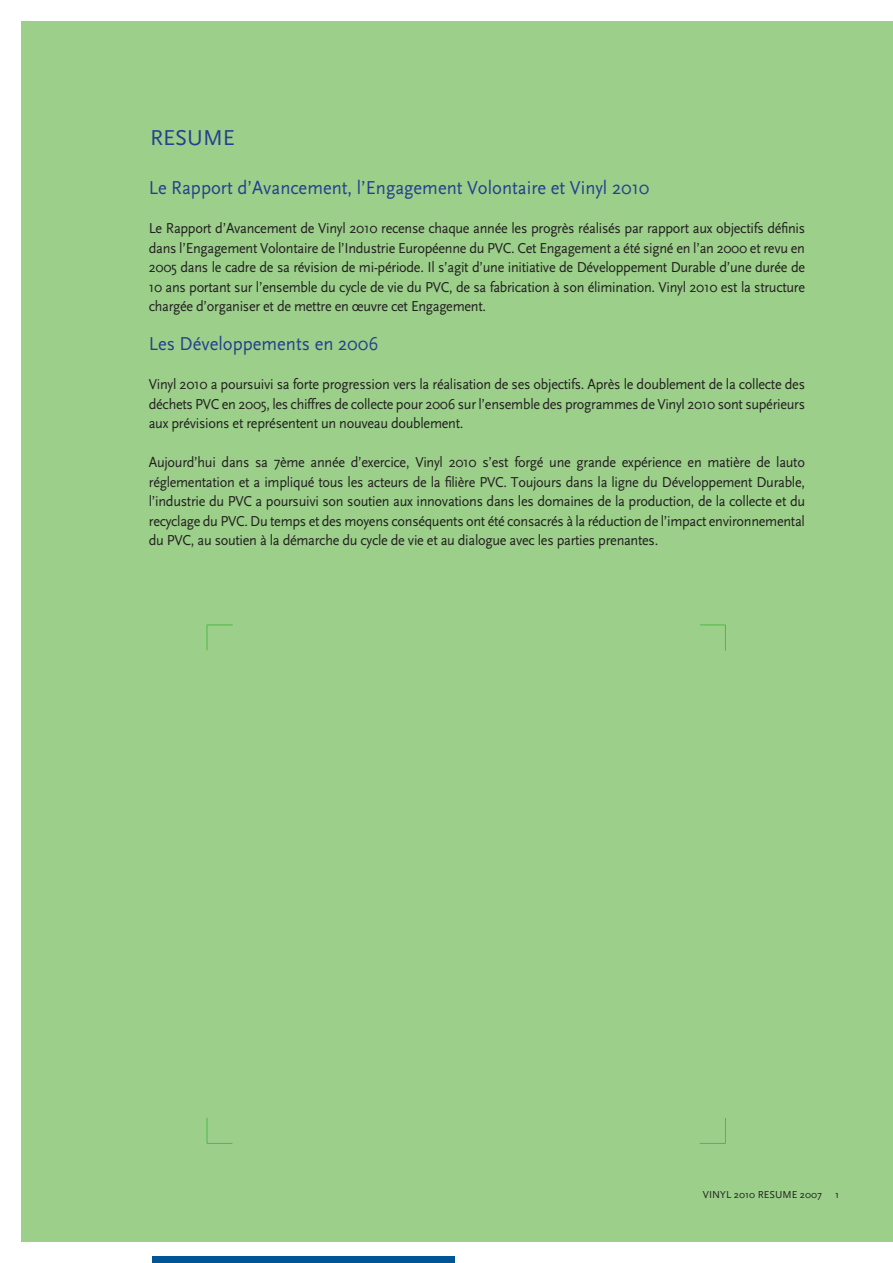
<style>
.page{position:relative;width:893px;height:1263px;background:#fff}
.page>*{position:absolute;margin:0;border:0;box-sizing:border-box;transform-origin:0 0}
.t1{font:22.5px "Scala Sans";color:#25408f}
.t2{font:19.5px "Scala Sans";color:#25408f;scale:.95 1}
.t3{font:15px/19.5px "Scala Sans";letter-spacing:-.02em;color:#231f20;text-align:justify;scale:.95 1}
.t4{font:10.5px "Scala Sans";color:#231f20}
</style>
<div class="page">
<div style="left:21px;top:21px;width:872px;height:1221px;background:#9bcf8a"></div>
<div style="left:152px;top:1256px;width:302px;height:7px;background:#005595"></div>
<svg style="left:207px;top:625px;width:26px;height:25px"></svg>
<svg style="left:700px;top:625px;width:26px;height:26px"></svg>
<svg style="left:700px;top:1118px;width:26px;height:26px"></svg>
<svg style="left:207px;top:1118px;width:25px;height:26px"></svg>
<h1 class="t1" style="left:150px;top:126px;width:86px">RESUME</h1>
<h2 class="t2" style="left:149px;top:177px;width:528px">Le Rapport d’Avancement, l’Engagement Volontaire et Vinyl 2010</h2>
<p class="t3" style="left:149px;top:219px;width:692px">Le Rapport d’Avancement de Vinyl 2010 recense chaque année les progrès réalisés par rapport aux objectifs définis dans l’Engagement Volontaire de l’Industrie Européenne du PVC. Cet Engagement a été signé en l’an 2000 et revu en 2005 dans le cadre de sa révision de mi-période. Il s’agit d’une initiative de Développement Durable d’une durée de 10 ans portant sur l’ensemble du cycle de vie du PVC, de sa fabrication à son élimination. Vinyl 2010 est la structure chargée d’organiser et de mettre en œuvre cet Engagement.</p>
<h2 class="t2" style="left:149px;top:333px;width:243px">Les Développements en 2006</h2>
<p class="t3" style="left:149px;top:375px;width:692px">Vinyl 2010 a poursuivi sa forte progression vers la réalisation de ses objectifs. Après le doublement de la collecte des déchets PVC en 2005, les chiffres de collecte pour 2006 sur l’ensemble des programmes de Vinyl 2010 sont supérieurs aux prévisions et représentent un nouveau doublement.</p>
<p class="t3" style="left:149px;top:453px;width:692px">Aujourd’hui dans sa 7ème année d’exercice, Vinyl 2010 s’est forgé une grande expérience en matière de lauto réglementation et a impliqué tous les acteurs de la filière PVC. Toujours dans la ligne du Développement Durable, l’industrie du PVC a poursuivi son soutien aux innovations dans les domaines de la production, de la collecte et du recyclage du PVC. Du temps et des moyens conséquents ont été consacrés à la réduction de l’impact environnemental du PVC, au soutien à la démarche du cycle de vie et au dialogue avec les parties prenantes.</p>
<p class="t4" style="left:703px;top:1189px;width:121px">VINYL 2010 RESUME 2007</p>
<p class="t4" style="left:835px;top:1189px;width:6px">1</p>
</div>
